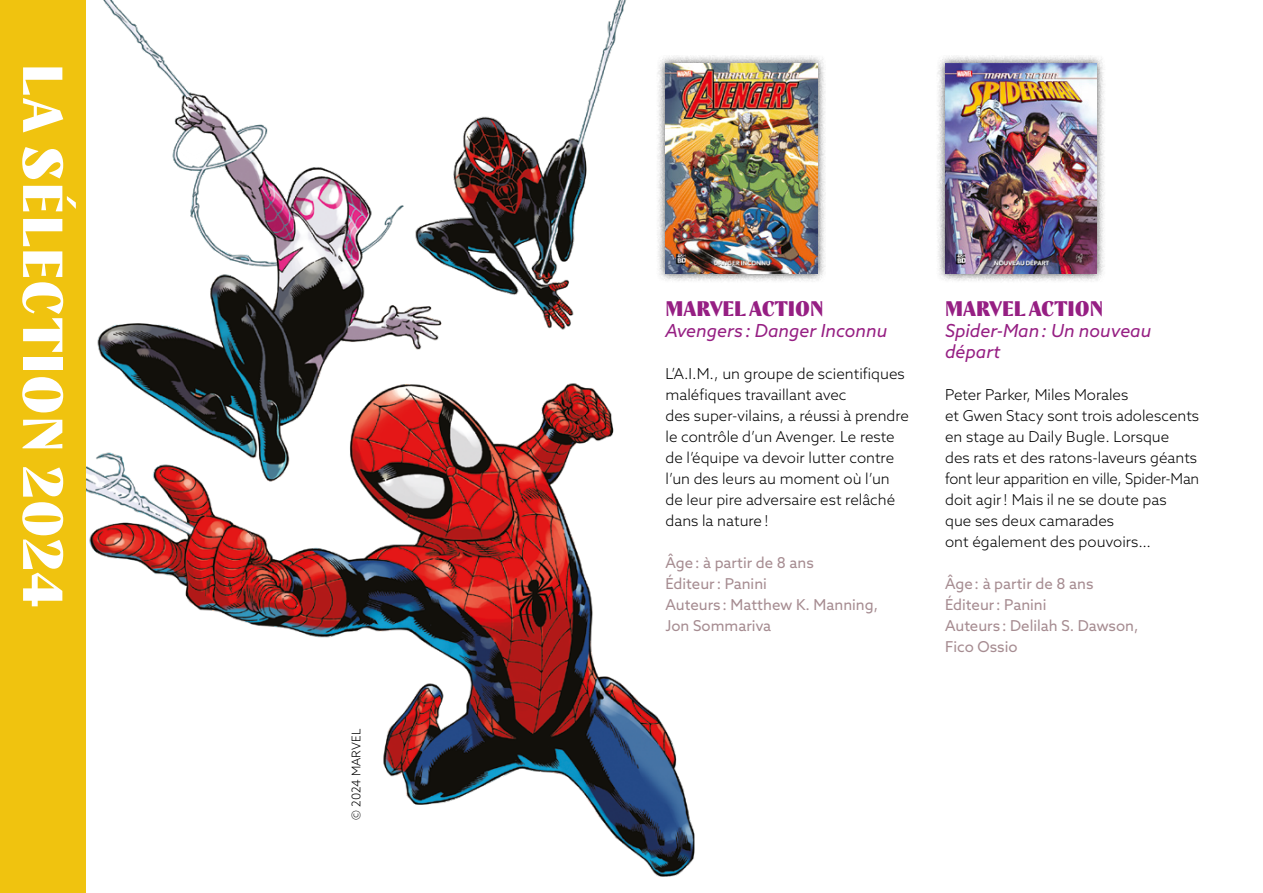
<style>
.page{position:relative;width:1263px;height:893px;background:#fff}
.page>*{position:absolute;margin:0;border:0;box-sizing:border-box;transform-origin:0 0}
.t1{font:900 56.1px "TT Nooks Script";letter-spacing:.025em;color:#fff}
.t2{font:900 21px "TT Nooks Script";color:#961f83}
.t3{font:italic 18px/21px "Azo Sans";color:#961f83}
.t4{font:300 15px/21px "Azo Sans";color:#000}
.t5{font:15px/21px "Azo Sans";color:#a68c91}
.t6{font:300 12px "Azo Sans";color:#000}
</style>
<div class="page">
<img style="left:85px;top:0;width:610px;height:893px">
<div style="left:656px;top:55px;width:170px;height:228px;background:#000;opacity:.7"></div>
<img style="left:665px;top:64px;width:152px;height:210px">
<div style="left:936px;top:55px;width:169px;height:228px;background:#000;opacity:.7"></div>
<img style="left:945px;top:64px;width:152px;height:210px">
<div style="left:0;top:0;width:85px;height:893px;background:#f0c30f"></div>
<h1 class="t1" style="left:78px;top:64px;width:544px;rotate:90deg">LA SÉLECTION 2024</h1>
<p class="t6" style="left:348px;top:820px;width:92px;rotate:-90deg">© 2024 MARVEL</p>
<h2 class="t2" style="left:665px;top:295px;width:160px">MARVEL ACTION</h2>
<p class="t3" style="left:665px;top:320px;width:223px">Avengers : Danger Inconnu</p>
<p class="t4" style="left:665px;top:363px;width:245px">L’A.I.M., un groupe de scientifiques maléfiques travaillant avec<br>des super-vilains, a réussi à prendre le contrôle d’un Avenger. Le reste de l’équipe va devoir lutter contre l’un des leurs au moment où l’un de leur pire adversaire est relâché dans la nature!</p>
<p class="t5" style="left:665px;top:552px;width:214px">Âge: à partir de 8 ans<br>Éditeur: Panini<br>Auteurs : Matthew K. Manning,<br>Jon Sommariva</p>
<h2 class="t2" style="left:945px;top:295px;width:160px">MARVEL ACTION</h2>
<p class="t3" style="left:945px;top:320px;width:208px">Spider-Man: Un nouveau départ</p>
<p class="t4" style="left:945px;top:384px;width:256px">Peter Parker, Miles Morales<br>et Gwen Stacy sont trois adolescents en stage au Daily Bugle. Lorsque<br>des rats et des ratons-laveurs géants font leur apparition en ville, Spider-Man doit agir! Mais il ne se doute pas<br>que ses deux camarades<br>ont également des pouvoirs…</p>
<p class="t5" style="left:945px;top:573px;width:195px">Âge: à partir de 8 ans<br>Éditeur: Panini<br>Auteurs : Delilah S. Dawson,<br>Fico Ossio</p>
</div>
